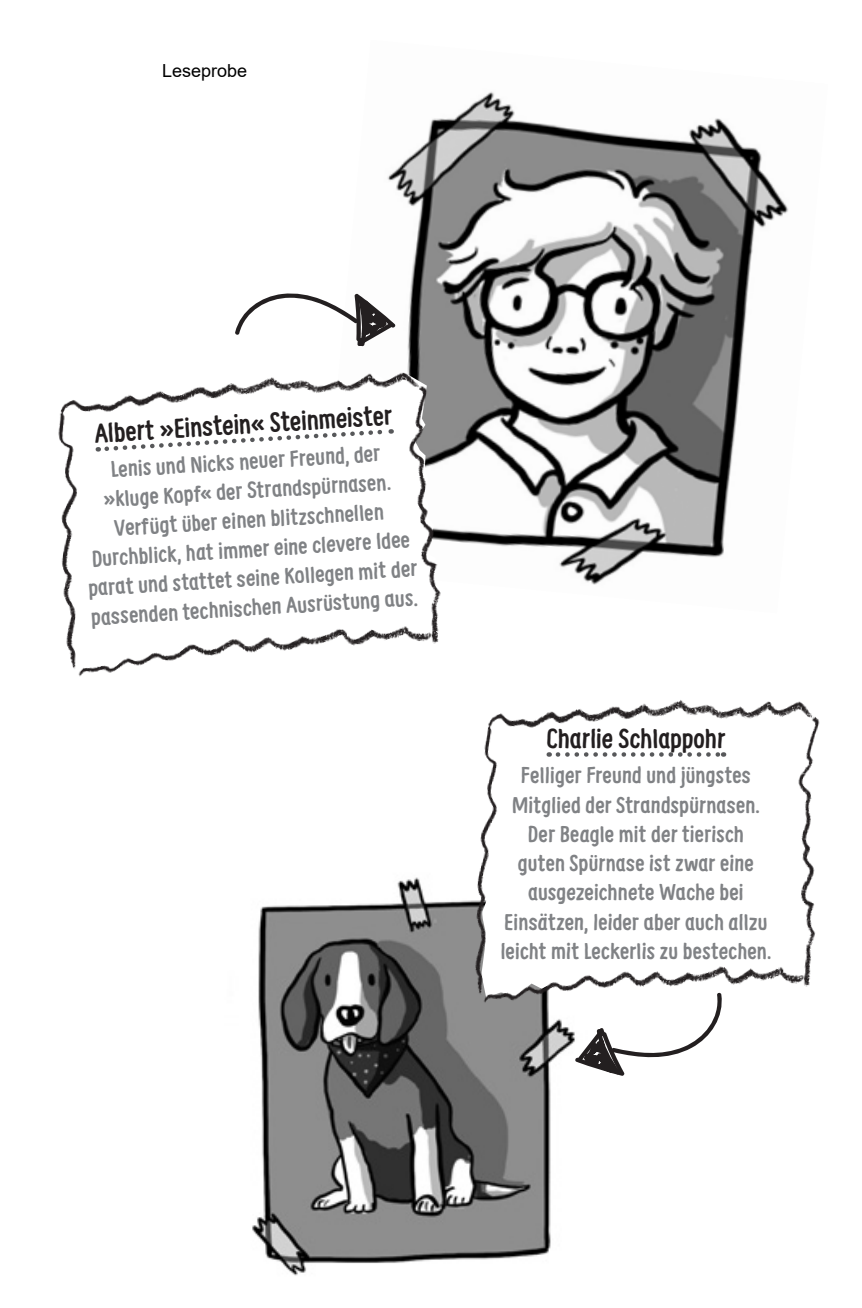
<style>
.page{position:relative;width:862px;height:1308px;background:#fff}
.page>*{position:absolute;margin:0;border:0;box-sizing:border-box;transform-origin:0 0}
.t1{font:700 27px "Supernettcn";color:#231f20}
.t2{font:700 22.5px/29.2px "Supernettcn";letter-spacing:.005em;color:#808285;text-align:center}
.t3{font:18px "Arial";color:#000}
</style>
<div class="page">
<img style="left:387px;top:91px;width:402px;height:494px">
<img style="left:58px;top:345px;width:405px;height:332px">
<img style="left:252px;top:877px;width:299px;height:399px">
<svg style="left:234px;top:291px;width:162px;height:56px"></svg>
<svg style="left:98px;top:427px;width:293px;height:26px"></svg>
<img style="left:443px;top:655px;width:377px;height:417px">
<svg style="left:557px;top:752px;width:166px;height:4px"></svg>
<p class="t3" style="left:162px;top:58px;width:87px">Leseprobe</p>
<p class="t1" style="left:93px;top:416px;width:300px;rotate:-4deg">Albert »Einstein« Steinmeister</p>
<p class="t2" style="left:79px;top:458px;width:331px;rotate:-4deg">Lenis und Nicks neuer Freund, der »kluge Kopf« der Strandspürnasen.<br>Verf ügt über einen blitzschnellen Durchblick, hat immer eine clevere Idee parat und stattet seine Kollegen mit der passenden technischen Ausrüstung aus.</p>
<p class="t1" style="left:546px;top:720px;width:180px">Charlie Schlappohr</p>
<p class="t2" style="left:500px;top:760px;width:272px">Felliger Freund und jüngstes<br>Mitglied der Strandspürnasen.<br>Der Beagle mit der tierisch<br>guten Spürnase ist zwar eine ausgezeichnete Wache bei<br>Einsätzen, leider aber auch allzu leicht mit Leckerlis zu bestechen.</p>
</div>
